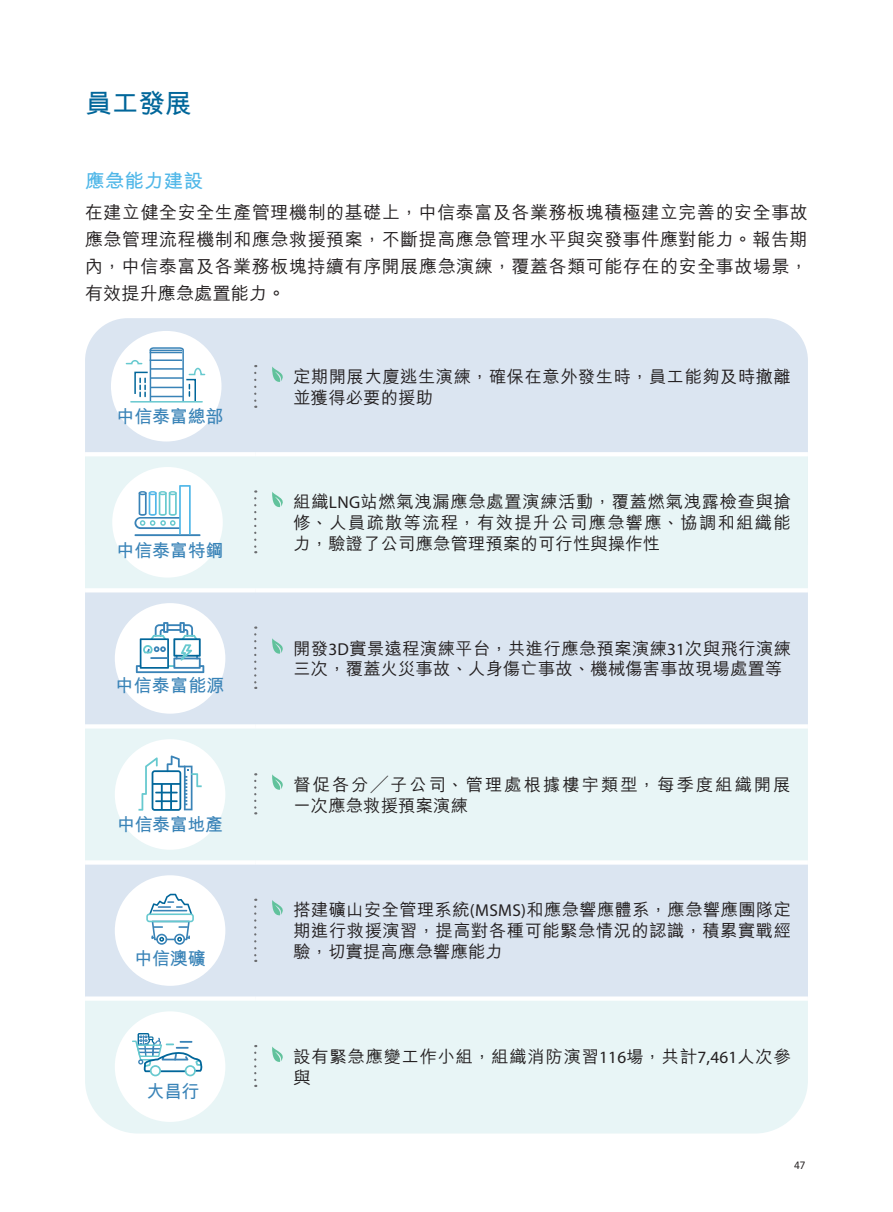
<style>
.page{position:relative;width:893px;height:1212px;background:#fff}
.page>*{position:absolute;margin:0;border:0;box-sizing:border-box;transform-origin:0 0}
.t1{font:700 27px "M Hei HK";color:#01669a}
.t2{font:700 19.5px "M Hei HK";letter-spacing:.01em;color:#50b7e8}
.t3{font:500 18px/27px "M Hei HK";letter-spacing:.03em;color:#231f20;text-align:justify}
.t4{font:700 18px "M Hei HK";letter-spacing:-.015em;color:#3983b7}
.t5{font:500 17.25px/21px "M Hei HK";letter-spacing:.03em;color:#231f20}
.t6{font:500 17.25px/21px "M Hei HK";letter-spacing:.12em;color:#231f20}
.t7{font:10.5px "Avenir LT Std";color:#231f20}
.s1{font-family:"Myriad Pro";font-weight:400}
</style>
<div class="page">
<div style="left:85px;top:1001px;width:723px;height:132px;background:#e8f5f6"></div>
<div style="left:85px;top:318px;width:723px;height:134px;background:#dbe5f1"></div>
<div style="left:85px;top:456px;width:723px;height:132px;background:#e8f5f6"></div>
<svg style="left:85px;top:592px;width:723px;height:404px;background:#dfeaf2"></svg>
<hr style="left:85px;top:724px;width:170px;height:4px;background:#fff">
<hr style="left:255px;top:724px;width:553px;height:4px;background:#fff">
<div style="left:85px;top:860px;width:170px;height:5px;background:#fff"></div>
<div style="left:255px;top:860px;width:553px;height:5px;background:#fff"></div>
<div style="left:111px;top:331px;width:110px;height:110px;background:#fff;border-radius:50%"></div>
<svg style="left:125px;top:348px;width:81px;height:55px"></svg>
<svg style="left:272px;top:366px;width:15px;height:16px"></svg>
<div style="left:112px;top:467px;width:111px;height:111px;background:#fff;border-radius:50%"></div>
<hr style="left:134px;top:534px;width:67px;height:2px;background:#3983b7">
<svg style="left:134px;top:485px;width:57px;height:50px"></svg>
<svg style="left:272px;top:492px;width:15px;height:15px"></svg>
<div style="left:115px;top:603px;width:110px;height:111px;background:#fff;border-radius:50%"></div>
<svg style="left:136px;top:622px;width:68px;height:51px"></svg>
<svg style="left:272px;top:638px;width:15px;height:16px"></svg>
<div style="left:115px;top:739px;width:110px;height:111px;background:#fff;border-radius:50%"></div>
<svg style="left:138px;top:755px;width:64px;height:56px"></svg>
<svg style="left:272px;top:774px;width:15px;height:16px"></svg>
<div style="left:115px;top:875px;width:110px;height:111px;background:#fff;border-radius:50%"></div>
<svg style="left:146px;top:894px;width:48px;height:51px"></svg>
<svg style="left:272px;top:900px;width:15px;height:15px"></svg>
<div style="left:115px;top:1011px;width:110px;height:111px;background:#fff;border-radius:50%"></div>
<svg style="left:132px;top:1033px;width:71px;height:43px"></svg>
<svg style="left:272px;top:1046px;width:15px;height:16px"></svg>
<svg style="left:254px;top:373px;width:2px;height:35px"></svg>
<svg style="left:254px;top:490px;width:2px;height:63px"></svg>
<svg style="left:254px;top:626px;width:2px;height:63px"></svg>
<svg style="left:254px;top:781px;width:2px;height:33px"></svg>
<svg style="left:254px;top:899px;width:2px;height:63px"></svg>
<svg style="left:254px;top:1053px;width:2px;height:34px"></svg>
<h1 class="t1" style="left:85px;top:83px;width:108px">員工發展</h1>
<p class="t2" style="left:85px;top:166px;width:120px">應急能力建設</p>
<p class="t3" style="left:85px;top:197px;width:724px">在建立健全安全生產管理機制的基礎上，中信泰富及各業務板塊積極建立完善的安全事故應急管理流程機制和應急救援預案，不斷提高應急管理水平與突發事件應對能力。報告期內，中信泰富及各業務板塊持續有序開展應急演練，覆蓋各類可能存在的安全事故場景，有效提升應急處置能力。</p>
<p class="t4" style="left:117px;top:403px;width:108px">中信泰富總部</p>
<p class="t4" style="left:117px;top:537px;width:108px">中信泰富特鋼</p>
<p class="t4" style="left:116px;top:673px;width:111px">中信泰富能源</p>
<p class="t4" style="left:117px;top:811px;width:107px">中信泰富地產</p>
<p class="t4" style="left:134px;top:945px;width:73px">中信澳礦</p>
<p class="t4" style="left:146px;top:1078px;width:55px">大昌行</p>
<p class="t5" style="left:293px;top:365px;width:499px">定期開展大廈逃生演練，確保在意外發生時，員工能夠及時撤離並獲得必要的援助</p>
<p class="t5" style="left:293px;top:490px;width:499px;text-align:justify">組織<span class="s1">LNG</span>站燃氣洩漏應急處置演練活動，覆蓋燃氣洩露檢查與搶修、人員疏散等流程，有效提升公司應急響應、協調和組織能力，驗證了公司應急管理預案的可行性與操作性</p>
<p class="t5" style="left:293px;top:636px;width:499px">開發<span class="s1">3D</span>實景遠程演練平台，共進行應急預案演練<span class="s1">31</span>次與飛行演練三次，覆蓋火災事故、人身傷亡事故、機械傷害事故現場處置等</p>
<p class="t6" style="left:293px;top:772px;width:499px">督促各分╱子公司、管理處根據樓宇類型，每季度組織開展一次應急救援預案演練</p>
<p class="t5" style="left:293px;top:898px;width:499px;text-align:justify">搭建礦山安全管理系統<span class="s1">(MSMS)</span>和應急響應體系，應急響應團隊定期進行救援演習，提高對各種可能緊急情況的認識，積累實戰經驗，切實提高應急響應能力</p>
<p class="t5" style="left:293px;top:1045px;width:499px">設有緊急應變工作小組，組織消防演習<span class="s1">116</span>場，共計<span class="s1">7,461</span>人次參與</p>
<p class="t7" style="left:794px;top:1160px;width:13px">47</p>
</div>
